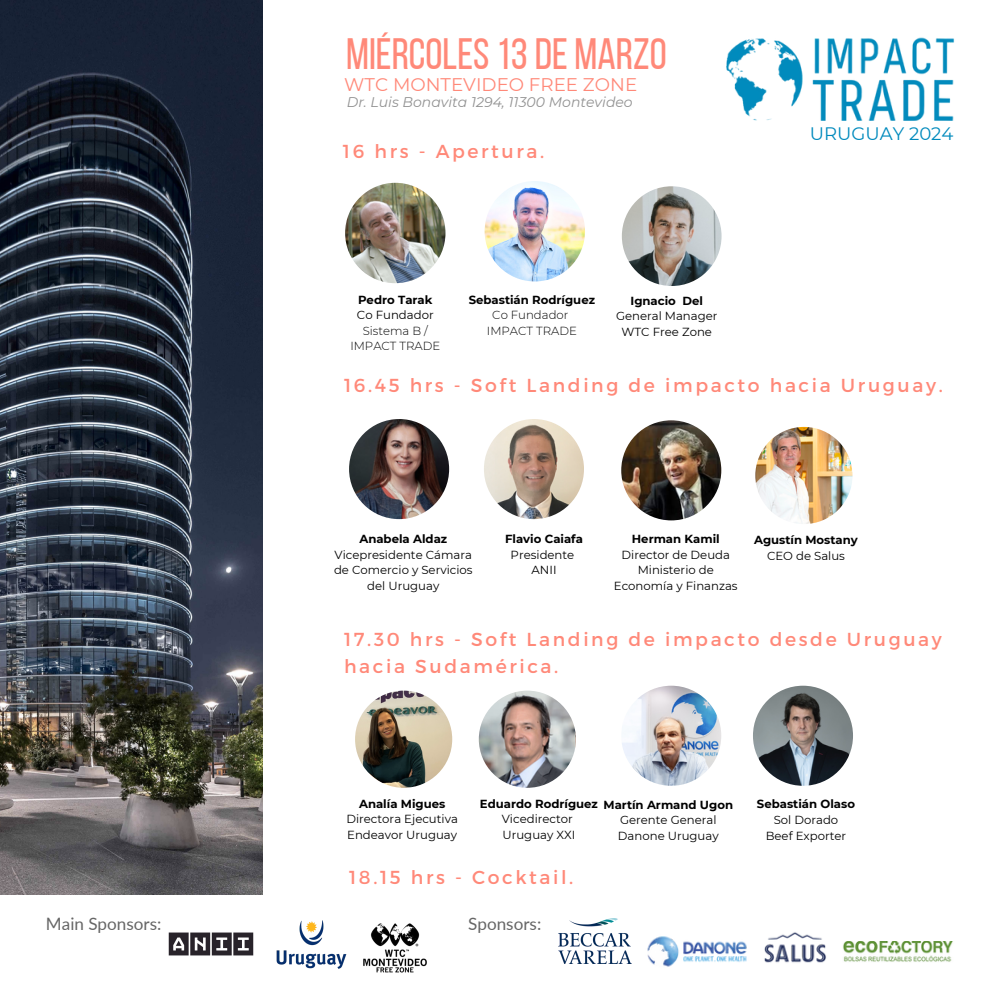
<style>
.page{position:relative;width:993px;height:993px;background:#fff}
.page>*{position:absolute;margin:0;border:0;box-sizing:border-box;transform-origin:0 0}
.t1{font:43.75px "Bebas Neue";color:#ff8979}
.t2{font:18.72px/26.2px "Montserrat";letter-spacing:.14em;color:#ff8979}
.t3{font:18.2px "Montserrat";color:#ff8979}
.t4{font:18.03px "Montserrat";color:#018abd}
.t5{font:17.15px "Lato";color:#666}
.t6{font:italic 14px "Montserrat";color:#929292}
.t7{font:11.72px/15.6px "Montserrat";color:#000;text-align:center}
.t8{font:700 11.72px/15.6px "Montserrat";color:#000;text-align:center}
.t9{font:300 11.72px/15.6px "Montserrat";color:#000;text-align:center}
.s1{font-weight:700}
.s2{font-weight:400}
</style>
<div class="page">
<img style="left:0;top:0;width:262px;height:895px">
<img style="left:276px;top:920px;width:55px;height:49px">
<img style="left:331px;top:923px;width:96px;height:50px">
<img style="left:558px;top:918px;width:73px;height:45px">
<img style="left:168px;top:932px;width:86px;height:24px">
<img style="left:621px;top:420px;width:100px;height:100px;border-radius:50%">
<img style="left:484px;top:181px;width:101px;height:100px;border-radius:50%">
<img style="left:484px;top:419px;width:100px;height:100px;border-radius:50%">
<img style="left:621px;top:685px;width:100px;height:100px;border-radius:50%">
<img style="left:345px;top:183px;width:100px;height:100px;border-radius:50%">
<img style="left:752px;top:685px;width:100px;height:100px;border-radius:50%">
<img style="left:726px;top:37px;width:229px;height:84px">
<img style="left:621px;top:186px;width:100px;height:100px;border-radius:50%">
<img style="left:355px;top:690px;width:97px;height:97px;border-radius:50%">
<img style="left:478px;top:690px;width:98px;height:97px;border-radius:50%">
<img style="left:755px;top:427px;width:97px;height:97px;border-radius:50%">
<img style="left:647px;top:936px;width:100px;height:31px">
<img style="left:764px;top:932px;width:62px;height:31px">
<img style="left:843px;top:941px;width:110px;height:20px">
<img style="left:349px;top:419px;width:100px;height:100px;border-radius:50%">
<p class="t1" style="left:346px;top:36px;width:322px">MIÉRCOLES13DE MARZO</p>
<p class="t3" style="left:344px;top:73px;width:294px">WTC MONTEVIDEO FREE ZONE</p>
<p class="t6" style="left:347px;top:93px;width:287px">Dr. Luis Bonavita 1294, 11300 Montevideo</p>
<p class="t2" style="left:343px;top:137px;width:203px">16 hrs - Apertura.</p>
<p class="t8" style="left:358px;top:291px;width:76px">Pedro Tarak</p>
<p class="t7" style="left:357px;top:307px;width:78px">Co Fundador</p>
<p class="t9" style="left:350px;top:323px;width:91px">Sistema B /<br>IMPACT TRADE</p>
<p class="t8" style="left:468px;top:291px;width:128px">Sebastián Rodríguez</p>
<p class="t9" style="left:492px;top:307px;width:78px">Co Fundador</p>
<p class="t9" style="left:487px;top:323px;width:91px">IMPACT TRADE</p>
<p class="t8" style="left:630px;top:293px;width:74px">Ignacio Del</p>
<h3 class="t7" style="left:616px;top:308px;width:103px">General Manager<br>WTC Free Zone</h3>
<p class="t4" style="left:809px;top:122px;width:145px">URUGUAY 2024</p>
<p class="t2" style="left:344px;top:371px;width:600px">16.45 hrs - Soft Landing de impacto hacia Uruguay.</p>
<p class="t7" style="left:334px;top:531px;width:140px"><span class="s1">Anabela Aldaz<br></span>Vicepresidente Cámara de Comercio y Servicios del Uruguay</p>
<p class="t8" style="left:505px;top:531px;width:79px">Flavio Caiafa</p>
<p class="t7" style="left:510px;top:546px;width:65px">Presidente</p>
<h3 class="t7" style="left:531px;top:562px;width:26px">ANII</h3>
<p class="t8" style="left:631px;top:531px;width:89px">Herman Kamil</p>
<p class="t7" style="left:621px;top:546px;width:110px">Director de Deuda</p>
<p class="t7" style="left:613px;top:562px;width:125px">Ministerio de<br>Economía y Finanzas</p>
<p class="t8" style="left:754px;top:532px;width:105px">Agustín Mostany<br><span class="s2">CEO de Salus</span></p>
<p class="t2" style="left:344px;top:625px;width:599px">17.30 hrs - Soft Landing de impacto desde Uruguay hacia Sudamérica.</p>
<p class="t8" style="left:359px;top:795px;width:88px">Analía Migues</p>
<h3 class="t7" style="left:346px;top:811px;width:113px;text-align:left">Directora Ejecutiva<br>Endeavor Uruguay</h3>
<p class="t8" style="left:480px;top:795px;width:120px">Eduardo Rodríguez</p>
<p class="t7" style="left:501px;top:811px;width:73px">Vicedirector</p>
<h3 class="t7" style="left:502px;top:826px;width:74px">Uruguay XXI</h3>
<p class="t8" style="left:603px;top:796px;width:131px">Martín Armand Ugon</p>
<p class="t7" style="left:617px;top:812px;width:102px;text-align:left">Gerente General<br>Danone Uruguay</p>
<p class="t2" style="left:349px;top:863px;width:226px">18.15 hrs - Cocktail.</p>
<p class="t5" style="left:46px;top:912px;width:117px">Main Sponsors:</p>
<p class="t5" style="left:468px;top:912px;width:75px">Sponsors:</p>
<p class="t8" style="left:756px;top:796px;width:99px">Sebastián Olaso</p>
<p class="t7" style="left:773px;top:811px;width:66px">Sol Dorado</p>
<p class="t7" style="left:765px;top:827px;width:82px">Beef Exporter</p>
</div>
